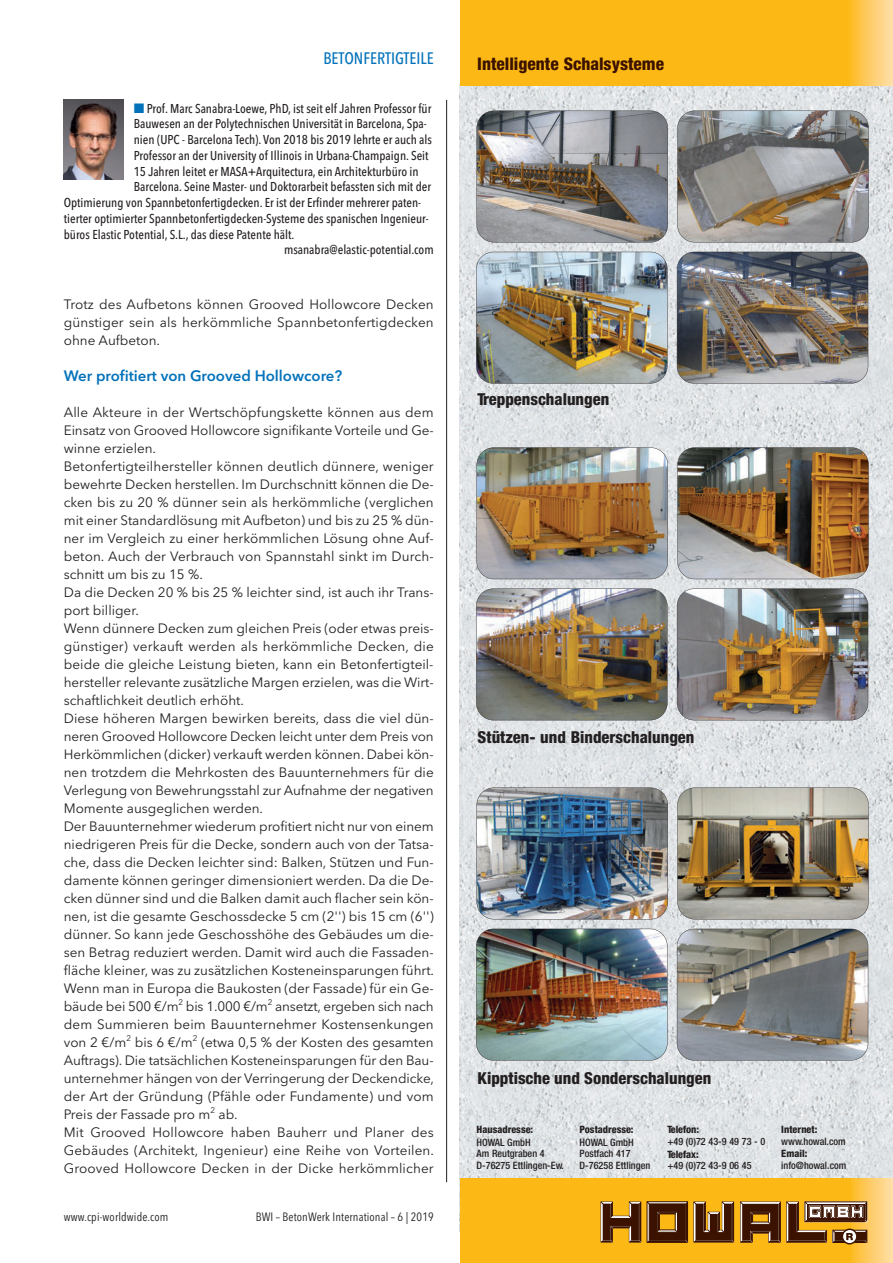
<style>
.page{position:relative;width:893px;height:1263px;background:#fff}
.page>*{position:absolute;margin:0;border:0;box-sizing:border-box;transform-origin:0 0}
.t1{font:800 condensed 17.4px "Helvetica Neue";color:#3b1200}
.t2{font:800 condensed 16.5px "Helvetica Neue";color:#231f20}
.t3{font:500 16.5px "Avenir Next Condensed";color:#0372bb}
.t4{font:600 15px "Avenir Next";color:#0372bb}
.t5{font:13.5px/18px "Avenir Next";color:#231f20;text-align:justify}
.t6{font:500 12.75px "Avenir Next Condensed";color:#231f20}
.t7{font:12px "Avenir Next Condensed";letter-spacing:.01em;color:#231f20}
.t8{font:500 condensed 10.2px/11.4px "Helvetica Neue";color:#231f20}
.t9{font:800 condensed 10.2px/12.6px "Helvetica Neue";color:#231f20}
.s1{font-family:"European Pi Three";font-weight:400;color:#0372bb}
.s2{font-weight:500}
.s3{font-weight:800}
</style>
<div class="page">
<img style="left:64px;top:100px;width:59px;height:79px">
<hr style="left:446px;top:100px;width:1px;height:1082px;background:#231f20">
<img style="left:460px;top:86px;width:433px;height:1093px">
<div style="left:460px;top:0;width:392px;height:86px;background:#fcb814"></div>
<div style="left:849px;top:1179px;width:44px;height:84px;background:linear-gradient(to right,#fcb821,#fedea8)"></div>
<div style="left:460px;top:1179px;width:390px;height:84px;background:#fcb814"></div>
<div style="left:848px;top:0;width:45px;height:86px;background:linear-gradient(to right,#feb920,#fee0ae)"></div>
<svg style="left:600px;top:1201px;width:134px;height:42px"></svg>
<svg style="left:740px;top:1201px;width:127px;height:43px"></svg>
<img style="left:477px;top:111px;width:191px;height:131px">
<img style="left:476px;top:252px;width:191px;height:132px">
<svg style="left:677px;top:111px;width:192px;height:131px;background:#8f8d89"></svg>
<img style="left:677px;top:252px;width:191px;height:132px">
<img style="left:477px;top:447px;width:191px;height:132px">
<img style="left:476px;top:588px;width:191px;height:132px">
<img style="left:677px;top:447px;width:192px;height:132px">
<img style="left:677px;top:588px;width:191px;height:132px">
<img style="left:477px;top:787px;width:191px;height:132px">
<img style="left:476px;top:929px;width:191px;height:131px">
<img style="left:677px;top:787px;width:192px;height:132px">
<img style="left:677px;top:929px;width:191px;height:131px">
<p class="t3" style="left:323px;top:51px;width:112px">BETONFERTIGTEILE</p>
<p class="t6" style="left:134px;top:103px;width:299px"><span class="s1">-</span> Prof. Marc Sanabra-Loewe, PhD, ist seit elf Jahren Professor für</p>
<p class="t6" style="left:134px;top:119px;width:294px">Bauwesen an der Polytechnischen Universität in Barcelona, Spa-</p>
<p class="t6" style="left:134px;top:135px;width:300px">nien (UPC - Barcelona Tech). Von 2018 bis 2019 lehrte er auch als</p>
<p class="t6" style="left:134px;top:150px;width:296px">Professor an der University of Illinois in Urbana-Champaign. Seit</p>
<p class="t6" style="left:134px;top:166px;width:286px">15 Jahren leitet er MASA+Arquitectura, ein Architekturbüro in</p>
<p class="t6" style="left:134px;top:182px;width:299px">Barcelona. Seine Master- und Doktorarbeit befassten sich mit der</p>
<p class="t6" style="left:64px;top:198px;width:359px">Optimierung von Spannbetonfertigdecken. Er ist der Erfinder mehrerer paten-</p>
<p class="t6" style="left:64px;top:213px;width:366px">tierter optimierter Spannbetonfertigdecken-Systeme des spanischen Ingenieur-</p>
<p class="t6" style="left:64px;top:229px;width:232px">büros Elastic Potential, S.L., das diese Patente hält.</p>
<p class="t6" style="left:284px;top:245px;width:151px">msanabra@elastic-potential.com</p>
<p class="t5" style="left:64px;top:296px;width:371px">Trotz des Aufbetons können Grooved Hollowcore Decken günstiger sein als herkömmliche Spannbetonfertigdecken ohne Aufbeton.</p>
<p class="t4" style="left:64px;top:369px;width:280px">Wer profitiert von Grooved Hollowcore?</p>
<p class="t5" style="left:64px;top:404px;width:371px">Alle Akteure in der Wertschöpfungskette können aus dem Einsatz von Grooved Hollowcore signifikante Vorteile und Ge&shy;winne erzielen.</p>
<p class="t5" style="left:64px;top:458px;width:371px">Betonfertigteilhersteller können deutlich dünnere, weniger bewehrte Decken herstellen. Im Durchschnitt können die De&shy;cken bis zu 20 % dünner sein als herkömmliche (verglichen mit einer Standardlösung mit Aufbeton) und bis zu 25 % dün&shy;ner im Vergleich zu einer herkömmlichen Lösung ohne Auf&shy;beton. Auch der Verbrauch von Spannstahl sinkt im Durch&shy;schnitt um bis zu 15 %.</p>
<p class="t5" style="left:64px;top:584px;width:371px">Da die Decken 20 % bis 25 % leichter sind, ist auch ihr Trans&shy;port billiger.</p>
<p class="t5" style="left:64px;top:620px;width:371px">Wenn dünnere Decken zum gleichen Preis (oder etwas preis&shy;günstiger) verkauft werden als herkömmliche Decken, die beide die gleiche Leistung bieten, kann ein Betonfertigteil&shy;hersteller relevante zusätzliche Margen erzielen, was die Wirt&shy;schaftlichkeit deutlich erhöht.</p>
<p class="t5" style="left:64px;top:710px;width:371px">Diese höheren Margen bewirken bereits, dass die viel dün&shy;neren Grooved Hollowcore Decken leicht unter dem Preis von Herkömmlichen (dicker) verkauft werden können. Dabei kön&shy;nen trotzdem die Mehrkosten des Bauunternehmers für die Verlegung von Bewehrungsstahl zur Aufnahme der negativen Momente ausgeglichen werden.</p>
<p class="t5" style="left:64px;top:818px;width:372px">Der Bauunternehmer wiederum profitiert nicht nur von einem niedrigeren Preis für die Decke, sondern auch von der Tatsa&shy;che, dass die Decken leichter sind: Balken, Stützen und Fun&shy;damente können geringer dimensioniert werden. Da die De&shy;cken dünner sind und die Balken damit auch flacher sein kön&shy;nen, ist die gesamte Geschossdecke 5 cm (2'') bis 15 cm (6'') dünner. So kann jede Geschosshöhe des Gebäudes um die&shy;sen Betrag reduziert werden. Damit wird auch die Fassaden&shy;fläche kleiner, was zu zusätzlichen Kosteneinsparungen führt.<br>Wenn man in Europa die Baukosten (der Fassade) für ein Ge&shy;bäude bei 500 €/m<sup>2</sup> bis 1.000 €/m<sup>2</sup> ansetzt, ergeben sich nach dem Summieren beim Bauunternehmer Kostensenkungen von 2 €/m<sup>2</sup> bis 6 €/m<sup>2</sup> (etwa 0,5 % der Kosten des gesamten Auftrags). Die tatsächlichen Kosteneinsparungen für den Bau&shy;unternehmer hängen von der Verringerung der Deckendicke, der Art der Gründung (Pfähle oder Fundamente) und vom Preis der Fassade pro m<sup>2</sup> ab.</p>
<p class="t5" style="left:64px;top:1124px;width:372px">Mit Grooved Hollowcore haben Bauherr und Planer des Gebäudes (Architekt, Ingenieur) eine Reihe von Vorteilen.<br>Grooved Hollowcore Decken in der Dicke herkömmlicher</p>
<p class="t7" style="left:64px;top:1211px;width:106px">www.cpi-worldwide.com</p>
<p class="t7" style="left:256px;top:1211px;width:179px">BWI – BetonWerk International – 6 | 2019</p>
<p class="t1" style="left:477px;top:58px;width:188px">Intelligente Schalsysteme</p>
<p class="t2" style="left:478px;top:394px;width:133px">Treppenschalungen</p>
<p class="t2" style="left:478px;top:732px;width:218px">Stützen- und Binderschalungen</p>
<p class="t2" style="left:478px;top:1072px;width:129px">Sonderschalungen</p>
<p class="t9" style="left:477px;top:1124px;width:58px">Hausadresse:<br><span class="s2">HOWAL GmbH</span></p>
<p class="t8" style="left:477px;top:1148px;width:89px">Am Reutgraben 4<br>D-76275 Ettlingen-Ew.</p>
<p class="t2" style="left:478px;top:1072px;width:235px">Kipptische und Sonderschalungen</p>
<p class="t8" style="left:667px;top:1123px;width:99px;line-height:12.3px"><span class="s3">Telefon:<br></span>+49 (0)72 43-9 49 73 - 0<br><span class="s3">Telefax:</span></p>
<p class="t8" style="left:667px;top:1160px;width:86px">+49 (0)72 43-9 06 45</p>
<p class="t9" style="left:580px;top:1124px;width:56px">Postadresse:<br><span class="s2">HOWAL GmbH</span></p>
<p class="t8" style="left:580px;top:1148px;width:72px">Postfach 417<br>D-76258 Ettlingen</p>
<p class="t9" style="left:781px;top:1124px;width:66px;line-height:11.7px">Internet: <span class="s2">www.howal.com<br></span>Email:</p>
<p class="t8" style="left:781px;top:1160px;width:67px">info@howal.com</p>
</div>
